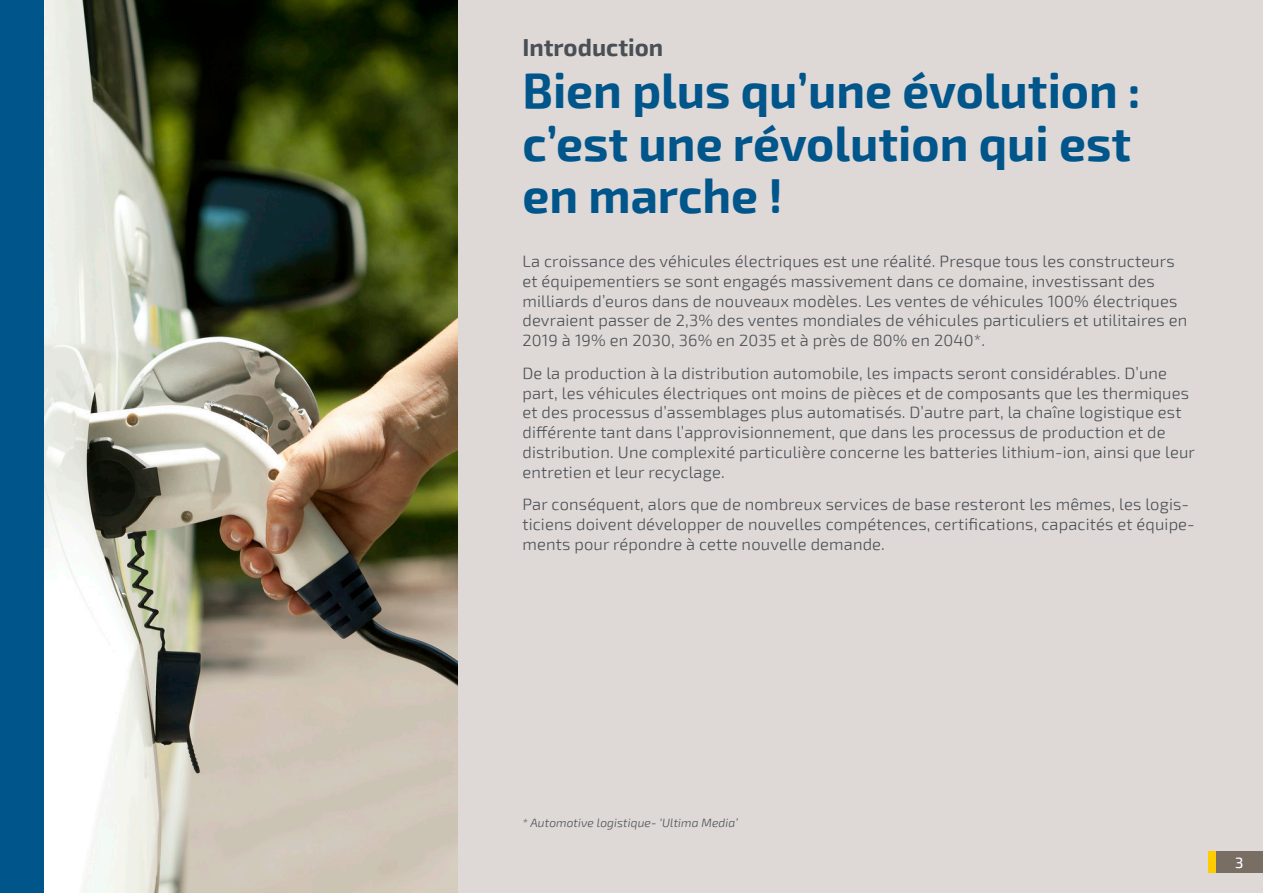
<style>
.page{position:relative;width:1263px;height:893px;background:#fff}
.page>*{position:absolute;margin:0;border:0;box-sizing:border-box;transform-origin:0 0}
._1___Titre{font:700 48px/52.5px "Exo 2";color:#00558b}
._0___Section{font:700 24px "Exo 2";color:#4a4f55}
._3___Texte_courant{font:300 16.5px/19.8px "Exo 2";letter-spacing:.01em;color:#4a4f55}
.t1{font:500 15px "Exo 2";color:#fff}
._7___Astérisque{font:italic 300 12px "Exo 2";letter-spacing:.01em;color:#4a4f55}
</style>
<div class="page">
<div style="left:457px;top:0;width:806px;height:893px;background:#ded8d6"></div>
<div style="left:1208px;top:851px;width:55px;height:22px;background:#786e64"></div>
<div style="left:1208px;top:851px;width:8px;height:22px;background:#fc0"></div>
<img style="left:43px;top:0;width:415px;height:893px">
<div style="left:0;top:0;width:43px;height:893px;background:#00558b"></div>
<p class="_0___Section" style="left:522px;top:30px;width:142px">Introduction</p>
<p class="_1___Titre" style="left:522px;top:63px;width:620px">Bien plus qu’une évolution : c’est une révolution qui est en marche !</p>
<p class="_3___Texte_courant" style="left:522px;top:251px;width:666px">La croissance des véhicules électriques est une réalité. Presque tous les constructeurs et équipementiers se sont engagés massivement dans ce domaine, investissant des milliards d’euros dans de nouveaux modèles. Les ventes de véhicules 100% électriques devraient passer de 2,3% des ventes mondiales de véhicules particuliers et utilitaires en 2019 à 19% en 2030, 36% en 2035 et à près de 80% en 2040*.</p>
<p class="_3___Texte_courant" style="left:522px;top:363px;width:674px">De la production à la distribution automobile, les impacts seront considérables. D’une part, les véhicules électriques ont moins de pièces et de composants que les thermiques et des processus d’assemblages plus automatisés. D’autre part, la chaîne logistique est différente tant dans l’approvisionnement, que dans les processus de production et de distribution. Une complexité particulière concerne les batteries lithium-ion, ainsi que leur entretien et leur recyclage.</p>
<p class="_3___Texte_courant" style="left:522px;top:494px;width:674px">Par conséquent, alors que de nombreux services de base resteront les mêmes, les logis&shy;ticiens doivent développer de nouvelles compétences, certifications, capacités et équipe&shy;ments pour répondre à cette nouvelle demande.</p>
<p class="_7___Astérisque" style="left:522px;top:814px;width:217px">* Automotive logistique- ‘Ultima Media’</p>
<p class="t1" style="left:1235px;top:852px;width:10px">3</p>
</div>
